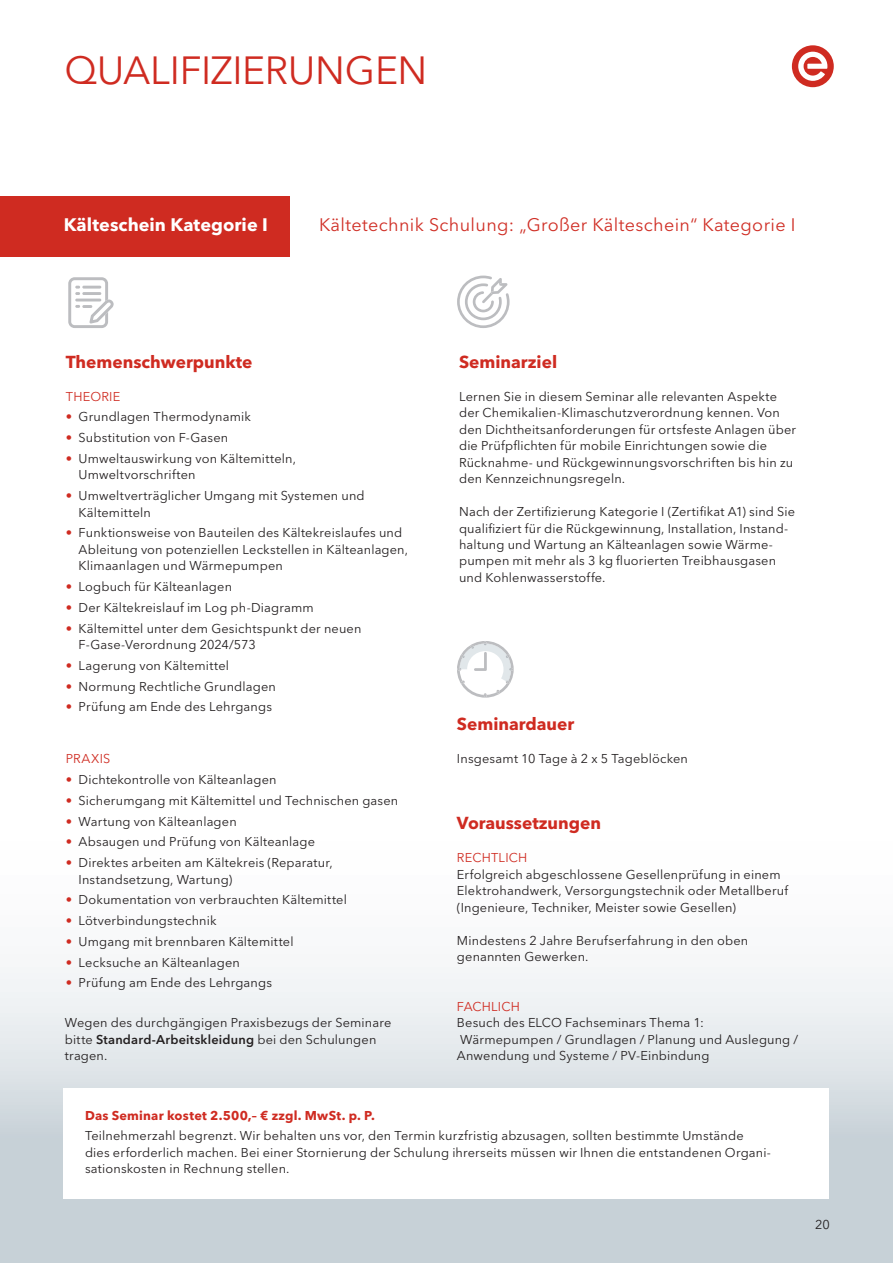
<style>
.page{position:relative;width:893px;height:1263px;background:#fff}
.page>*{position:absolute;margin:0;border:0;box-sizing:border-box;transform-origin:0 0}
.t1{font:39px "Avenir Next LT Pro";letter-spacing:-.005em;color:#cf2b21}
.t2{font:18px "Avenir Next LT Pro";letter-spacing:.02em;color:#d03027}
.t3{font:700 18px "Avenir Next LT Pro";color:#fff}
.t4{font:700 17.25px "Avenir Next LT Pro";color:#cf2b21}
.t5{font:12.75px/16.5px "Avenir Next LT Pro";letter-spacing:.01em;color:#231f20}
.t6{font:700 12.75px "Avenir Next LT Pro";letter-spacing:.02em;color:#cf2b21}
.t7{font:12.75px "Avenir Next LT Pro";letter-spacing:.015em;color:#cf2b21}
.s1{color:#cf2b21}
.s2{font-weight:600}
</style>
<div class="page">
<div style="left:0;top:730px;width:893px;height:533px;background:linear-gradient(to bottom,#fff,#c2cdd3)"></div>
<div style="left:0;top:196px;width:289px;height:60px;background:#cf2b21"></div>
<svg style="left:457px;top:276px;width:52px;height:52px"></svg>
<svg style="left:68px;top:277px;width:46px;height:51px"></svg>
<svg style="left:457px;top:641px;width:57px;height:57px"></svg>
<div style="left:64px;top:1089px;width:765px;height:110px;background:#fff"></div>
<div style="left:792px;top:45px;width:42px;height:42px;background:#cf2b21;border-radius:50%"></div>
<svg style="left:798px;top:52px;width:29px;height:29px"></svg>
<h1 class="t1" style="left:65px;top:54px;width:364px">QUALIFIZIERUNGEN</h1>
<h2 class="t3" style="left:64px;top:217px;width:206px">Kälteschein Kategorie I</h2>
<h2 class="t2" style="left:319px;top:217px;width:478px">Kältetechnik Schulung: „Großer Kälteschein“ Kategorie I</h2>
<h3 class="t4" style="left:66px;top:354px;width:188px">Themenschwerpunkte</h3>
<p class="t7" style="left:66px;top:391px;width:56px">THEORIE</p>
<p class="t5" style="left:66px;top:410px;width:187px"><span class="s1">•</span> Grundlagen Thermodynamik</p>
<p class="t5" style="left:66px;top:431px;width:164px"><span class="s1">•</span> Substitution von F-Gasen</p>
<p class="t5" style="left:79px;top:451px;width:219px;text-indent:-13px"><span class="s1">•</span> Umweltauswirkung von Kältemitteln,<br>Umweltvorschriften</p>
<p class="t5" style="left:79px;top:489px;width:288px;text-indent:-13px"><span class="s1">•</span> Umweltverträglicher Umgang mit Systemen und<br>Kältemitteln</p>
<p class="t5" style="left:79px;top:526px;width:331px;text-indent:-13px"><span class="s1">•</span> Funktionsweise von Bauteilen des Kältekreislaufes und<br>Ableitung von potenziellen Leckstellen in Kälteanlagen,<br>Klimaanlagen und Wärmepumpen</p>
<p class="t5" style="left:66px;top:579px;width:168px"><span class="s1">•</span> Logbuch für Kälteanlagen</p>
<p class="t5" style="left:66px;top:600px;width:249px"><span class="s1">•</span> Der Kältekreislauf im Log ph-Diagramm</p>
<p class="t5" style="left:79px;top:621px;width:284px;text-indent:-13px"><span class="s1">•</span> Kältemittel unter dem Gesichtspunkt der neuen<br>F-Gase-Verordnung 2024/573</p>
<p class="t5" style="left:66px;top:658px;width:165px"><span class="s1">•</span> Lagerung von Kältemittel</p>
<p class="t5" style="left:66px;top:679px;width:211px"><span class="s1">•</span> Normung Rechtliche Grundlagen</p>
<p class="t5" style="left:66px;top:700px;width:208px"><span class="s1">•</span> Prüfung am Ende des Lehrgangs</p>
<p class="t7" style="left:66px;top:754px;width:46px">PRAXIS</p>
<p class="t5" style="left:66px;top:773px;width:212px"><span class="s1">•</span> Dichtekontrolle von Kälteanlagen</p>
<p class="t5" style="left:66px;top:793px;width:334px"><span class="s1">•</span> Sicherumgang mit Kältemittel und Technischen gasen</p>
<p class="t5" style="left:66px;top:814px;width:172px"><span class="s1">•</span> Wartung von Kälteanlagen</p>
<p class="t5" style="left:66px;top:835px;width:251px"><span class="s1">•</span> Absaugen und Prüfung von Kälteanlage</p>
<p class="t5" style="left:79px;top:856px;width:256px;text-indent:-13px"><span class="s1">•</span> Direktes arbeiten am Kältekreis (Reparatur,<br>Instandsetzung, Wartung)</p>
<p class="t5" style="left:66px;top:893px;width:283px"><span class="s1">•</span> Dokumentation von verbrauchten Kältemittel</p>
<p class="t5" style="left:66px;top:914px;width:152px"><span class="s1">•</span> Lötverbindungstechnik</p>
<p class="t5" style="left:66px;top:934px;width:229px"><span class="s1">•</span> Umgang mit brennbaren Kältemittel</p>
<p class="t5" style="left:66px;top:955px;width:176px"><span class="s1">•</span> Lecksuche an Kälteanlagen</p>
<p class="t5" style="left:66px;top:976px;width:208px"><span class="s1">•</span> Prüfung am Ende des Lehrgangs</p>
<p class="t5" style="left:65px;top:1016px;width:328px">Wegen des durchgängigen Praxisbezugs der Seminare bitte <span class="s2">Standard-Arbeitskleidung</span> bei den Schulungen tragen.</p>
<h3 class="t4" style="left:459px;top:354px;width:100px">Seminarziel</h3>
<p class="t5" style="left:459px;top:389px;width:338px">Lernen Sie in diesem Seminar alle relevanten Aspekte der Chemikalien-Klimaschutzverordnung kennen. Von den Dichtheitsanforderungen für ortsfeste Anlagen über die Prüfpflichten für mobile Einrichtungen sowie die Rücknahme- und Rückgewinnungsvorschriften bis hin zu den Kennzeichnungsregeln.</p>
<p class="t5" style="left:459px;top:504px;width:338px">Nach der Zertifizierung Kategorie I (Zertifikat A1) sind Sie qualifiziert für die Rückgewinnung, Installation, Instand&shy;haltung und Wartung an Kälteanlagen sowie Wärme&shy;pumpen mit mehr als 3 kg fluorierten Treibhausgasen und Kohlenwasserstoffe.</p>
<h3 class="t4" style="left:457px;top:717px;width:119px">Seminardauer</h3>
<p class="t5" style="left:457px;top:752px;width:232px">Insgesamt 10 Tage à 2 x 5 Tageblöcken</p>
<h3 class="t4" style="left:457px;top:816px;width:146px">Voraussetzungen</h3>
<p class="t7" style="left:457px;top:853px;width:72px">RECHTLICH</p>
<p class="t5" style="left:457px;top:867px;width:333px">Erfolgreich abgeschlossene Gesellenprüfung in einem<br>Elektrohandwerk, Versorgungstechnik oder Metallberuf (Ingenieure, Techniker, Meister sowie Gesellen)</p>
<p class="t5" style="left:457px;top:933px;width:293px">Mindestens 2 Jahre Berufserfahrung in den oben genannten Gewerken.</p>
<p class="t7" style="left:457px;top:1001px;width:64px">FACHLICH</p>
<p class="t5" style="left:457px;top:1016px;width:343px">Besuch des ELCO Fachseminars Thema 1:<br>Wärmepumpen / Grundlagen / Planung und Auslegung /<br>Anwendung und Systeme / PV-Einbindung</p>
<p class="t6" style="left:85px;top:1110px;width:292px">Das Seminar kostet 2.500,– € zzgl. MwSt. p. P.</p>
<p class="t5" style="left:85px;top:1129px;width:687px">Teilnehmerzahl begrenzt. Wir behalten uns vor, den Termin kurzfristig abzusagen, sollten bestimmte Umstände dies erforderlich machen. Bei einer Stornierung der Schulung ihrerseits müssen wir Ihnen die entstandenen Organi&shy;sationskosten in Rechnung stellen.</p>
<p class="t5" style="left:815px;top:1217px;width:16px">20</p>
</div>
